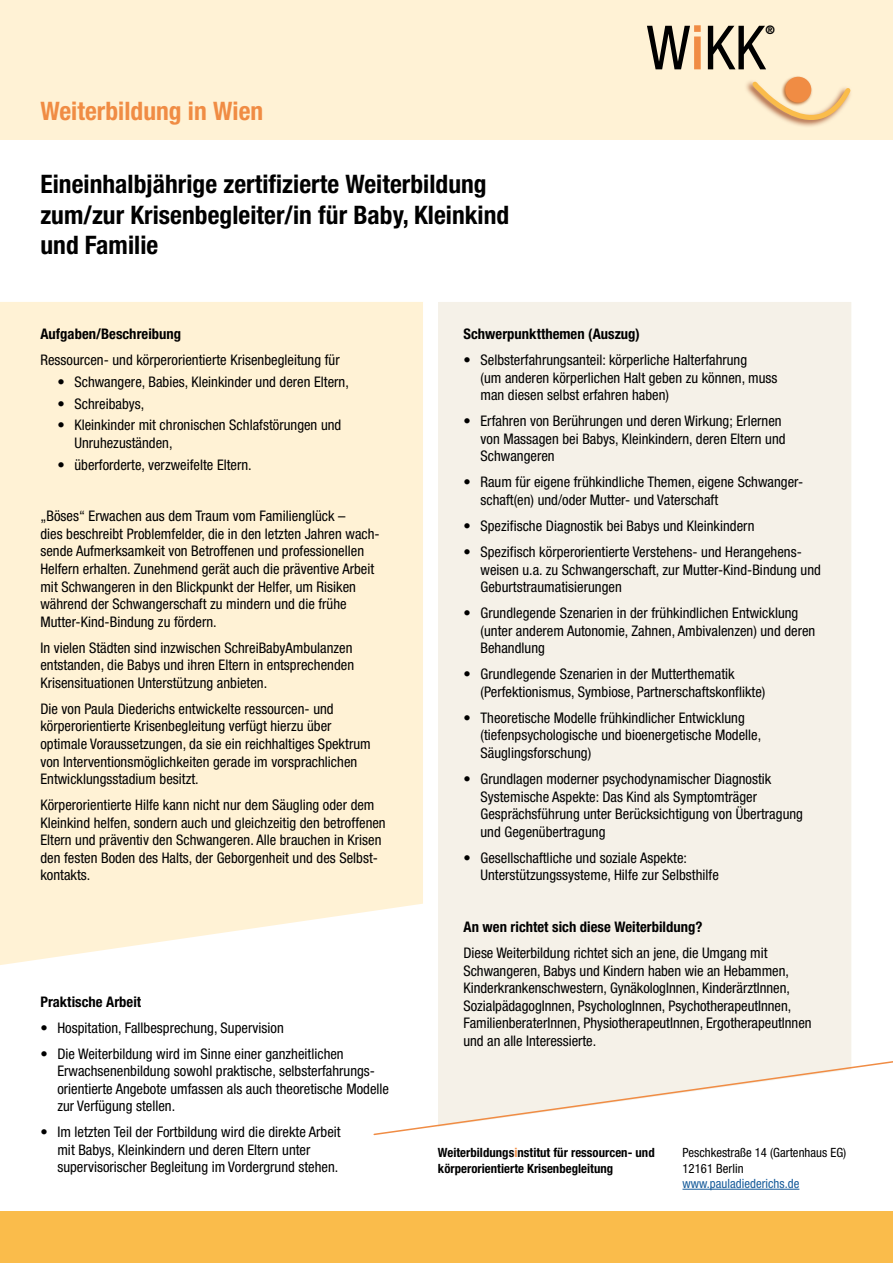
<style>
.page{position:relative;width:893px;height:1263px;background:#fff}
.page>*{position:absolute;margin:0;border:0;box-sizing:border-box;transform-origin:0 0}
.t1{font:condensed 61.05px "Helvetica Neue";color:#000}
.t2{font:700 condensed 25.5px/30.6px "Helvetica Neue";color:#000}
.t3{font:700 condensed 25.5px "Helvetica Neue";color:#f08c44}
.t4{font:condensed 14.7px/17.5px "Helvetica Neue";color:#000}
.t5{font:700 condensed 14.7px "Helvetica Neue";color:#000}
.t6{font:700 condensed 12.75px/15.3px "Helvetica Neue";color:#000}
.t7{font:condensed 12.75px/15.3px "Helvetica Neue";color:#000}
.t8{font:condensed 12.75px "Helvetica Neue";color:#165b9a}
.t9{font:700 condensed 11.85px "Helvetica Neue";color:#000}
.s1{font-weight:500;color:#f08c44}
.s2{color:#f08c44}
</style>
<div class="page">
<div style="left:0;top:302px;width:416px;height:663px;background:#fff2d5"></div>
<div style="left:416px;top:302px;width:435px;height:757px;background:#f5f1e8"></div>
<div style="left:0;top:0;width:893px;height:140px;background:#fff2d5"></div>
<svg style="left:788px;top:76px;width:18px;height:3px"></svg>
<div style="left:785px;top:77px;width:26px;height:26px;background:#f08c44;border-radius:50%"></div>
<svg style="left:746px;top:81px;width:4px;height:13px"></svg>
<svg style="left:750px;top:79px;width:101px;height:48px"></svg>
<div style="left:0;top:1212px;width:893px;height:51px;background:#fabc4b"></div>
<svg style="left:373px;top:1059px;width:520px;height:77px"></svg>
<hr style="left:682px;top:1189px;width:117px;height:1px;background:#165b9a">
<h2 class="t3" style="left:40px;top:95px;width:224px">Weiterbildung in Wien</h2>
<h2 class="t2" style="left:40px;top:168px;width:470px">Eineinhalbjährige zertifizierte Weiterbildung zum/zur Krisenbegleiter/in für Baby, Kleinkind und Familie</h2>
<h1 class="t1" style="left:646px;top:12px;width:121px">W<span class="s1">i</span>KK</h1>
<p class="t9" style="left:766px;top:23px;width:11px">®</p>
<p class="t5" style="left:40px;top:325px;width:142px">Aufgaben/Beschreibung</p>
<p class="t4" style="left:40px;top:351px;width:301px">Ressourcen- und körperorientierte Krisenbegleitung für</p>
<p class="t4" style="left:57px;top:373px;width:293px">• Schwangere, Babies, Kleinkinder und deren Eltern,</p>
<p class="t4" style="left:57px;top:395px;width:88px">• -Schreibabys,</p>
<p class="t4" style="left:74px;top:416px;width:268px;text-indent:-17px">• -Kleinkinder mit chronischen Schlafstörungen und<br>Unruhezuständen,</p>
<p class="t4" style="left:57px;top:456px;width:196px">• -überforderte, verzweifelte Eltern.</p>
<p class="t4" style="left:40px;top:507px;width:339px">„Böses“ Erwachen aus dem Traum vom Familienglück –<br>dies beschreibt Problemfelder, die in den letzten Jahren wach&shy;sende Aufmerksamkeit von Betroffenen und professionellen Helfern erhalten. Zunehmend gerät auch die präventive Arbeit mit Schwangeren in den Blickpunkt der Helfer, um Risiken während der Schwangerschaft zu mindern und die frühe Mutter-Kind-Bindung zu fördern.</p>
<p class="t4" style="left:40px;top:639px;width:315px;text-align:justify">In vielen Städten sind inzwischen SchreiBabyAmbulanzen entstanden, die Babys und ihren Eltern in entsprechenden Krisensituationen Unterstützung anbieten.</p>
<p class="t4" style="left:40px;top:700px;width:332px">Die von Paula Diederichs entwickelte ressourcen- und körperorientierte Krisenbegleitung verfügt hierzu über optimale Voraussetzungen, da sie ein reichhaltiges Spektrum von lnterventionsmöglichkeiten gerade im vorsprachlichen Entwicklungsstadium besitzt.</p>
<p class="t4" style="left:40px;top:796px;width:347px">Körperorientierte Hilfe kann nicht nur dem Säugling oder dem Kleinkind helfen, sondern auch und gleichzeitig den betroffenen Eltern und präventiv den Schwangeren. Alle brauchen in Krisen den festen Boden des Halts, der Geborgenheit und des Selbst&shy;kontakts.</p>
<p class="t5" style="left:40px;top:992px;width:102px">Praktische Arbeit</p>
<p class="t4" style="left:40px;top:1018px;width:245px">• Hospitation, Fallbesprechung, Supervision</p>
<p class="t4" style="left:57px;top:1044px;width:333px;text-indent:-17px">• Die Weiterbildung wird im Sinne einer ganzheitlichen Erwachsenenbildung sowohl praktische, selbsterfahrungs&shy;orientierte Angebote umfassen als auch theoretische Modelle zur Verfügung stellen.</p>
<p class="t4" style="left:57px;top:1123px;width:285px;text-indent:-17px">• Im letzten Teil der Fortbildung wird die direkte Arbeit mit Babys, Kleinkindern und deren Eltern unter supervisorischer Begleitung im Vordergrund stehen.</p>
<p class="t5" style="left:463px;top:325px;width:178px">Schwerpunktthemen (Auszug)</p>
<p class="t4" style="left:480px;top:351px;width:299px;text-indent:-17px">• -Selbsterfahrungsanteil: körperliche Halterfahrung<br>(um anderen körperlichen Halt geben zu können, muss man diesen selbst erfahren haben)</p>
<p class="t4" style="left:480px;top:412px;width:307px;text-indent:-17px">• - Erfahren von Berührungen und deren Wirkung; Erlernen von Massagen bei Babys, Kleinkindern, deren Eltern und<br>Schwangeren</p>
<p class="t4" style="left:480px;top:473px;width:324px;text-indent:-17px">• Raum für eigene frühkindliche Themen, eigene Schwanger&shy;schaft(en) und/oder Mutter- und Vaterschaft</p>
<p class="t4" style="left:463px;top:517px;width:292px">• Spezifische Diagnostik bei Babys und Kleinkindern</p>
<p class="t4" style="left:480px;top:543px;width:342px;text-indent:-17px">• Spezifisch körperorientierte Verstehens- und Herangehens&shy;weisen u.a. zu Schwangerschaft, zur Mutter-Kind-Bindung und<br>Geburtstraumatisierungen</p>
<p class="t4" style="left:480px;top:604px;width:336px;text-indent:-17px">• Grundlegende Szenarien in der frühkindlichen Entwicklung (unter anderem Autonomie, Zahnen, Ambivalenzen) und deren<br>Behandlung</p>
<p class="t4" style="left:480px;top:665px;width:286px;text-indent:-17px">• Grundlegende Szenarien in der Mutterthematik (Perfektionismus, Symbiose, Partnerschaftskonflikte)</p>
<p class="t4" style="left:480px;top:709px;width:282px;text-indent:-17px">• Theoretische Modelle frühkindlicher Entwicklung (tiefenpsychologische und bioenergetische Modelle,<br>Säuglingsforschung)</p>
<p class="t4" style="left:480px;top:770px;width:324px;text-indent:-17px">• Grundlagen moderner psychodynamischer Diagnostik Systemische Aspekte: Das Kind als Symptomträger Gesprächsführung unter Berücksichtigung von Übertragung und Gegenübertragung</p>
<p class="t4" style="left:480px;top:849px;width:240px;text-indent:-17px">• Gesellschaftliche und soziale Aspekte:<br>Unterstützungssysteme, Hilfe zur Selbsthilfe</p>
<p class="t5" style="left:463px;top:918px;width:241px">An wen richtet sich diese Weiterbildung?</p>
<p class="t4" style="left:463px;top:944px;width:350px">Diese Weiterbildung richtet sich an jene, die Umgang mit Schwangeren, Babys und Kindern haben wie an Hebammen, Kinderkrankenschwestern, GynäkologInnen, KinderärztInnen, SozialpädagogInnen, PsychologInnen, PsychotherapeutInnen, FamilienberaterInnen, PhysiotherapeutInnen, ErgotherapeutInnen und an alle Interessierte.</p>
<p class="t6" style="left:438px;top:1145px;width:218px">Weiterbildungs<span class="s2">i</span>nstitut für ressourcen- und körperorientierte Krisenbegleitung</p>
<p class="t7" style="left:682px;top:1145px;width:165px">Peschkestraße 14 (Gartenhaus EG)<br>12161 Berlin</p>
<p class="t8" style="left:682px;top:1176px;width:118px">www.pauladiederichs.de</p>
</div>
